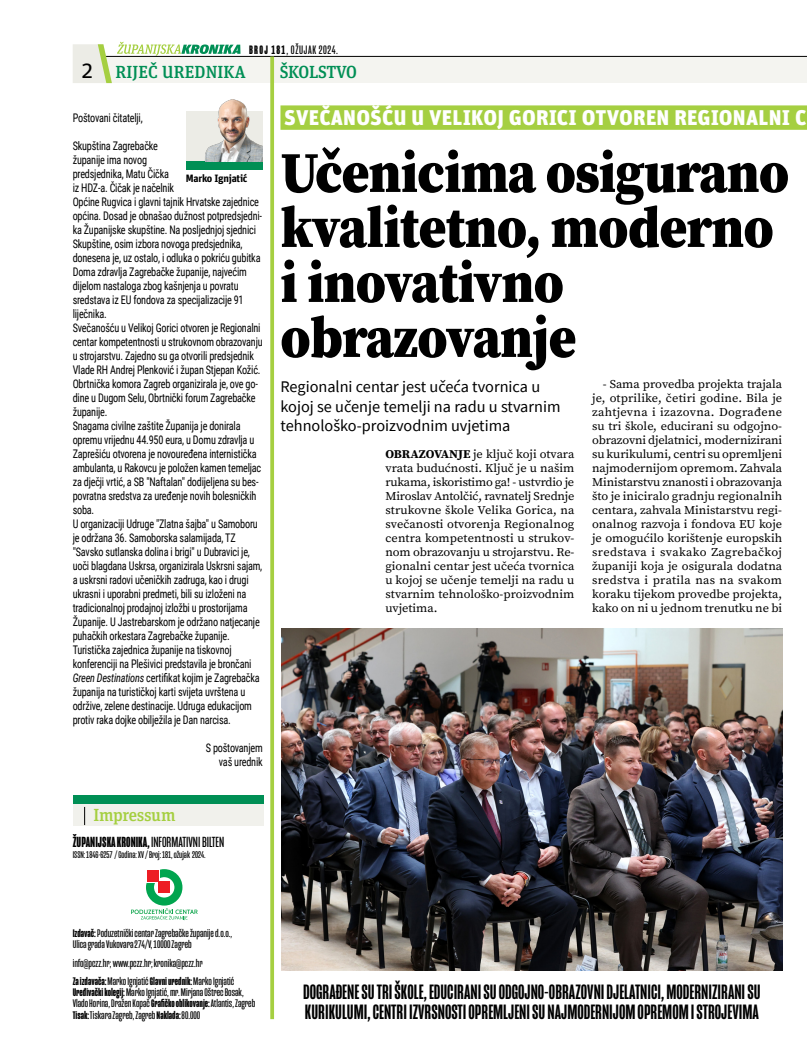
<style>
.page{position:relative;width:807px;height:1063px;background:#fff}
.page>*{position:absolute;margin:0;border:0;box-sizing:border-box;transform-origin:0 0}
.NA_44{font:900 57.75px/55px "Source Serif Pro";letter-spacing:-.01em;color:#000;scale:.91 1}
.t1{font:22.5px "Unit Pro";color:#000}
.LID_crni{font:500 21.25px/20px "Mongoose";color:#000}
.NN_Zeleno_DUPLA{font:900 21.25px "Unit Pro";letter-spacing:.01em;color:#fff}
.EGI_bez_lajne{font:500 17.5px "Unit Slab Pro";letter-spacing:.01em;color:#008f55}
.EGIDA{font:500 17.5px "Unit Slab Pro";letter-spacing:-.02em;color:#a5cf41}
.EGI_bez_lajne-2{font:500 17.5px "Unit Slab Pro";letter-spacing:-.01em;color:#008f55}
.PD_GLAVNI{font:16.25px/19.5px "Source Sans Pro";color:#000}
.t2{font:700 15px "Mongoose";color:#000}
.t3{font:12.5px "Mongoose";letter-spacing:.05em;color:#000}
.TX_Okviri{font:11.88px/14px "Roboto Condensed";letter-spacing:-.02em;color:#000;scale:.86 1}
.TX_glavni{font:11.88px/14px "Source Serif Pro";color:#000;text-align:justify;scale:1.04 1}
.TX_UVOD{font:11.88px/14px "Source Serif Pro";color:#000;text-align:justify;scale:1.04 1}
.t4{font:11.25px/11.2px "Mongoose";color:#000}
.FO{font:700 10.62px "Unit Pro";letter-spacing:-.02em;color:#000}
.t5{font:10px "Mongoose";color:#000}
.s1{font-weight:700}
.s2{font-style:italic}
.s3{font-weight:400}
</style>
<div class="page">
<div style="left:106px;top:57px;width:700px;height:26px;background:#f4f4f0"></div>
<hr style="left:105px;top:56px;width:701px;height:1px;background:#000">
<svg style="left:73px;top:42px;width:167px;height:41px"></svg>
<div style="left:73px;top:795px;width:190px;height:30px;background:#f1f1ec"></div>
<svg style="left:84px;top:807px;width:1px;height:18px"></svg>
<div style="left:73px;top:796px;width:190px;height:8px;background:#008f55"></div>
<div style="left:186px;top:111px;width:76px;height:51px;background:#ecece6"></div>
<div style="left:186px;top:161px;width:76px;height:9px;background:#008f55"></div>
<img style="left:205px;top:99px;width:57px;height:62px">
<svg style="left:270px;top:57px;width:4px;height:962px;background:#abd24e"></svg>
<div style="left:146px;top:869px;width:36px;height:37px;border:8px solid #00a54f;border-radius:50%"></div>
<div style="left:146px;top:870px;width:14px;height:13px;background:#ed1d24"></div>
<div style="left:158px;top:882px;width:12px;height:11px;background:#ed1d24"></div>
<svg style="left:131px;top:908px;width:66px;height:12px"></svg>
<div style="left:280px;top:105px;width:526px;height:25px;background:#a5cf41"></div>
<img style="left:281px;top:629px;width:500px;height:342px">
<p class="t3" style="left:249px;top:43px;width:90px"><span class="s1">BROJ 181</span>, OŽUJAK 2024.</p>
<p class="EGI_bez_lajne" style="left:115px;top:60px;width:132px">RIJEČ UREDNIKA</p>
<p class="EGI_bez_lajne-2" style="left:279px;top:60px;width:79px">ŠKOLSTVO</p>
<p class="NN_Zeleno_DUPLA" style="left:284px;top:102px;width:523px">SVEČANOŠĆU U VELIKOJ GORICI OTVOREN REGIONALNI C</p>
<p class="NA_44" style="left:280px;top:144px;width:560px">Učenicima osigurano kvalitetno, moderno i inovativno obrazovanje</p>
<p class="PD_GLAVNI" style="left:280px;top:377px;width:281px">Regionalni centar jest učeća tvornica u kojoj se učenje temelji na radu u stvarnim tehnološko-proizvodnim uvjetima</p>
<h2 class="t1" style="left:81px;top:54px;width:13px">2</h2>
<p class="TX_Okviri" style="left:73px;top:111px;width:83px">Poštovani čitatelji,</p>
<p class="TX_Okviri" style="left:73px;top:139px;width:222px">Skupština Zagrebačke<br>županije ima novog<br>predsjednika, Matu Čička<br>iz HDZ-a. Čičak je načelnik<br>Općine Rugvica i glavni tajnik Hrvatske zajednice općina. Dosad je obnašao dužnost potpredsjedni&shy;ka Županijske skupštine. Na posljednjoj sjednici Skupštine, osim izbora novoga predsjednika, donesena je, uz ostalo, i odluka o pokriću gubitka Doma zdravlja Zagrebačke županije, najvećim dijelom nastaloga zbog kašnjenja u povratu sredstava iz EU fondova za specijalizacije 91 liječnika.</p>
<p class="TX_Okviri" style="left:73px;top:321px;width:222px">Svečanošću u Velikoj Gorici otvoren je Regionalni centar kompetentnosti u strukovnom obrazovanju u strojarstvu. Zajedno su ga otvorili predsjednik Vlade RH Andrej Plenković i župan Stjepan Kožić.</p>
<p class="TX_Okviri" style="left:73px;top:377px;width:217px">Obrtnička komora Zagreb organizirala je, ove go&shy;dine u Dugom Selu, Obrtnički forum Zagrebačke županije.</p>
<p class="TX_Okviri" style="left:73px;top:419px;width:221px">Snagama civilne zaštite Županija je donirala opremu vrijednu 44.950 eura, u Domu zdravlja u Zaprešiću otvorena je novouređena internistička ambulanta, u Rakovcu je položen kamen temeljac za dječji vrtić, a SB "Naftalan" dodijeljena su bes&shy;povratna sredstva za uređenje novih bolesničkih soba.</p>
<p class="TX_Okviri" style="left:73px;top:517px;width:222px">U organizaciji Udruge "Zlatna šajba" u Samoboru je održana 36. Samoborska salamijada, TZ "Savsko sutlanska dolina i brigi" u Dubravici je, uoči blagdana Uskrsa, organizirala Uskrsni sajam, a uskrsni radovi učeničkih zadruga, kao i drugi ukrasni i uporabni predmeti, bili su izloženi na tradicionalnoj prodajnoj izložbi u prostorijama Županije. U Jastrebarskom je održano natjecanje puhačkih orkestara Zagrebačke županije.</p>
<p class="TX_Okviri" style="left:73px;top:643px;width:219px">Turistička zajednica županije na tiskovnoj konferenciji na Plešivici predstavila je brončani <span class="s2">Green Destinations</span> certifikat kojim je Zagrebačka županija na turističkoj karti svijeta uvrštena u održive, zelene destinacije. Udruga edukacijom protiv raka dojke obilježila je Dan narcisa.</p>
<p class="TX_Okviri" style="left:206px;top:741px;width:68px">S poštovanjem</p>
<p class="TX_Okviri" style="left:219px;top:755px;width:52px">vaš urednik</p>
<p class="FO" style="left:185px;top:171px;width:63px">Marko Ignjatić</p>
<p class="TX_glavni" style="left:591px;top:377px;width:184px;text-indent:11px">- Sama provedba projekta trajala je, otprilike, četiri godine. Bila je zahtjevna i izazovna. Dograđene su tri škole, educirani su odgojno&shy;obrazovni djelatnici, modernizirani su kurikulumi, centri su opremljeni najmodernijom opremom. Zahvala Ministarstvu znanosti i obrazovanja što je iniciralo gradnju regionalnih centara, zahvala Ministarstvu regi&shy;onalnog razvoja i fondova EU koje je omogućilo korištenje europskih sredstava i svakako Zagrebačkoj županiji koja je osigurala dodatna sredstva i pratila nas na svakom koraku tijekom provedbe projekta, kako on ni u jednom trenutku ne bi</p>
<p class="TX_UVOD" style="left:385px;top:447px;width:183px"><span class="s1">OBRAZOVANJE</span> je ključ koji otvara vrata budućnosti. Ključ je u našim rukama, iskoristimo ga! - ustvrdio je Miroslav Antolčić, ravnatelj Srednje strukovne škole Velika Gorica, na svečanosti otvorenja Regionalnog centra kompetentnosti u strukov&shy;nom obrazovanju u strojarstvu. Re&shy;gionalni centar jest učeća tvornica u kojoj se učenje temelji na radu u stvarnim tehnološko-proizvodnim uvjetima.</p>
<p class="EGIDA" style="left:93px;top:803px;width:84px">Impressum</p>
<p class="t2" style="left:73px;top:834px;width:153px">ŽUPANIJSKA KRONIKA, <span class="s3">INFORMATIVNI BILTEN</span></p>
<p class="t5" style="left:73px;top:849px;width:134px">ISSN: 1846-6257 / Godina: XV / Broj: 181, ožujak 2024.</p>
<p class="t4" style="left:73px;top:928px;width:161px"><span class="s1">Izdavač:</span> Poduzetnički centar Zagrebačke županije d.o.o.,<br>Ulica grada Vukovara 274/V, 10000 Zagreb</p>
<p class="t4" style="left:73px;top:957px;width:131px">info@pczz.hr; www.pczz.hr; kronika@pczz.hr</p>
<p class="t4" style="left:73px;top:976px;width:184px"><span class="s1">Za izdavača:</span> Marko Ignjatić <span class="s1">Glavni urednik:</span> Marko Ignjatić <span class="s1">Uređivački kolegij:</span> Marko Ignjatić, mr. Mirjana Oštrec Bosak, Vlado Horina, Dražen Kopač <span class="s1">Grafičko oblikovanje:</span> Atlantis, Zagreb <span class="s1">Tisak:</span> Tiskara Zagreb, Zagreb <span class="s1">Naklada:</span> 80.000</p>
<p class="LID_crni" style="left:303px;top:982px;width:458px">DOGRAĐENE SU TRI ŠKOLE, EDUCIRANI SU ODGOJNO-OBRAZOVNI DJELATNICI, MODERNIZIRANI SU<br>KURIKULUMI, CENTRI IZVRSNOSTI OPREMLJENI SU NAJMODERNIJOM OPREMOM I STROJEVIMA</p>
</div>
